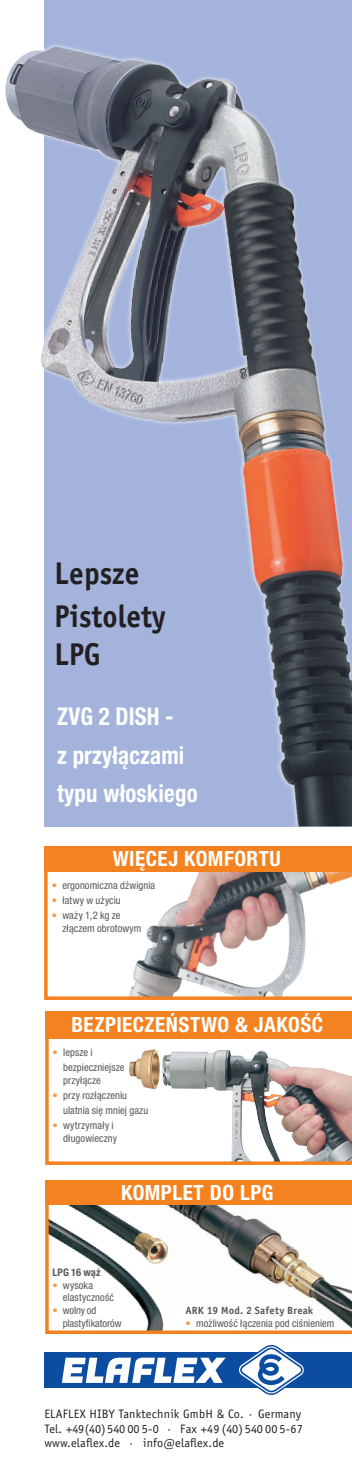
<style>
.page{position:relative;width:352px;height:1461px;background:#fff}
.page>*{position:absolute;margin:0;border:0;box-sizing:border-box;transform-origin:0 0}
.t1{font:700 31.5px/43.8px "Officina Sans";color:#231f20;scale:.93 1}
.t2{font:700 condensed 24.5px/38.5px "Helvetica Neue LTW1 G";letter-spacing:.01em;color:#fff;scale:.93 1}
.t3{font:700 condensed 21px "Helvetica Neue LTW1 G";letter-spacing:.025em;color:#fff}
.t4{font:12.25px/14.7px "Officina Sans";letter-spacing:.015em;color:#231f20}
.t5{font:condensed 10.5px/12.6px "Helvetica Neue LTW1 G";letter-spacing:.005em;color:#57585a}
.t6{font:700 10.5px "Officina Sans";letter-spacing:.015em;color:#57585a}
.t7{font:700 condensed 10.5px "Helvetica Neue LTW1 G";letter-spacing:.015em;color:#57585a}
.s1{color:#f79848}
</style>
<div class="page">
<div style="left:44px;top:1352px;width:307px;height:35px;background:#0d4da1"></div>
<svg style="left:236px;top:1344px;width:69px;height:51px"></svg>
<svg style="left:62px;top:1357px;width:163px;height:25px"></svg>
<img style="left:140px;top:1333px;width:211px;height:1px">
<svg style="left:45px;top:1204px;width:306px;height:129px"></svg>
<svg style="left:44px;top:871px;width:307px;height:128px"></svg>
<svg style="left:45px;top:1038px;width:306px;height:126px"></svg>
<div style="left:44px;top:846px;width:307px;height:25px;background:#f58220"></div>
<div style="left:45px;top:1010px;width:306px;height:28px;background:#f58220"></div>
<div style="left:45px;top:1179px;width:306px;height:25px;background:#f58220"></div>
<div style="left:175px;top:1291px;width:169px;height:41px;background:#fff"></div>
<img style="left:5px;top:0;width:346px;height:827px">
<svg style="left:348px;top:0;width:4px;height:4px"></svg>
<h1 class="t1" style="left:55px;top:550px;width:121px">Lepsze<br>Pistolety</h1>
<h1 class="t1" style="left:55px;top:632px;width:51px">LPG</h1>
<h2 class="t2" style="left:57px;top:697px;width:152px">ZVG 2 DISH -<br>z przyłączami typu włoskiego</h2>
<h3 class="t3" style="left:113px;top:846px;width:169px">WiĘcej KOMFORTU</h3>
<p class="t5" style="left:52px;top:879px;width:105px"><span class="s1">•</span> ergonomiczna dźwignia</p>
<p class="t5" style="left:52px;top:894px;width:70px"><span class="s1">•</span> łatwy w użyciu</p>
<p class="t5" style="left:62px;top:909px;width:81px;text-indent:-11px"><span class="s1">•</span> waży 1,2 kg ze złączem obrotowym</p>
<h3 class="t3" style="left:71px;top:1012px;width:132px">BEZPIECZEŃstwo</h3>
<h3 class="t3" style="left:235px;top:1012px;width:89px">&amp; jakoŚĆ</h3>
<p class="t5" style="left:63px;top:1044px;width:63px;line-height:15px;text-indent:-10px"><span class="s1">•</span> lepsze i bezpieczniejsze</p>
<p class="t5" style="left:63px;top:1073px;width:39px">przyłącze</p>
<p class="t5" style="left:63px;top:1087px;width:86px;line-height:15px;text-indent:-10px"><span class="s1">•</span> przy rozłączeniu ulatnia się mniej gazu</p>
<p class="t5" style="left:63px;top:1118px;width:55px;text-indent:-10px"><span class="s1">•</span> wytrzymały i długowieczny</p>
<h3 class="t3" style="left:121px;top:1179px;width:25px">Kompl</h3>
<h3 class="t3" style="left:182px;top:1179px;width:92px">et DO LPG</h3>
<p class="t7" style="left:52px;top:1265px;width:50px">LPG 16 wąż</p>
<p class="t5" style="left:63px;top:1278px;width:53px;text-indent:-10px"><span class="s1">•</span> wysoka elastyczność</p>
<p class="t5" style="left:63px;top:1303px;width:60px;text-indent:-10px"><span class="s1">•</span> wolny od plastyfikatorów</p>
<p class="t6" style="left:185px;top:1303px;width:129px">ARK 19 Mod. 2 Safety Break</p>
<p class="t5" style="left:185px;top:1316px;width:150px"><span class="s1">•</span> możliwość łączenia pod ciśnieniem</p>
<p class="t4" style="left:44px;top:1406px;width:259px">ELAFLEX HIBY Tanktechnik GmbH &amp; Co. · Germany<br>Tel. +49(40)540 00 5-0 · Fax +49 (40) 540 00 5-67 www.elaflex.de · info@elaflex.de</p>
</div>
